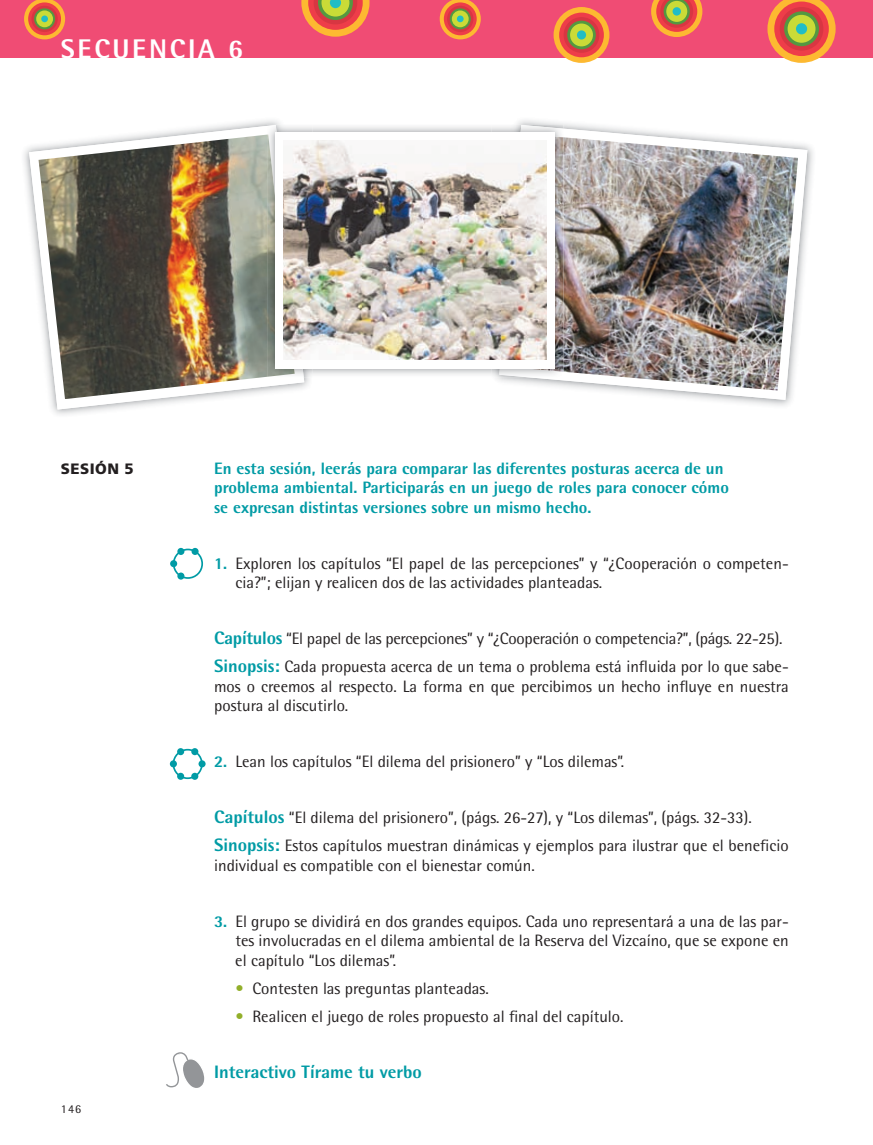
<style>
.page{position:relative;width:873px;height:1145px;background:#fff}
.page>*{position:absolute;margin:0;border:0;box-sizing:border-box;transform-origin:0 0}
.t1{font:800 27px "Rotis Semi Sans";letter-spacing:.1em;color:#fff}
.t2{font:800 18px "Rotis Semi Sans";color:#009ba5}
.t3{font:16.5px/19.5px "Rotis Semi Sans";color:#231f20}
.t4{font:800 16.5px/19.5px "Rotis Semi Sans";color:#009ba5}
.t5{font:900 15px "Frutiger";letter-spacing:.03em;color:#231f20}
.t6{font:12px "Rotis Semi Sans";color:#231f20}
.s1{font-weight:800;color:#009ba5}
.s2{font-weight:800;font-size:18px;color:#009ba5}
.s3{color:#92af2a}
</style>
<div class="page">
<div style="left:0;top:0;width:872px;height:58px;background:#f04c74"></div>
<svg style="left:301px;top:0;width:68px;height:37px"></svg>
<svg style="left:24px;top:0;width:41px;height:39px"></svg>
<div style="left:28px;top:2px;width:33px;height:33px;background:#ee3d49;border-radius:50%"></div>
<svg style="left:31px;top:6px;width:27px;height:26px"></svg>
<svg style="left:34px;top:8px;width:21px;height:21px"></svg>
<div style="left:36px;top:10px;width:17px;height:17px;background:#cadb37;border-radius:50%"></div>
<div style="left:41px;top:16px;width:7px;height:6px;background:#21bdc6;border-radius:50%"></div>
<svg style="left:439px;top:0;width:41px;height:39px"></svg>
<svg style="left:443px;top:2px;width:33px;height:33px"></svg>
<svg style="left:447px;top:6px;width:26px;height:26px"></svg>
<svg style="left:449px;top:8px;width:21px;height:21px"></svg>
<svg style="left:451px;top:10px;width:17px;height:17px"></svg>
<div style="left:456px;top:16px;width:7px;height:6px;background:#21bdc6;border-radius:50%"></div>
<svg style="left:553px;top:7px;width:56px;height:56px"></svg>
<div style="left:559px;top:13px;width:44px;height:44px;background:#ee3d49;border-radius:50%"></div>
<svg style="left:563px;top:17px;width:36px;height:36px"></svg>
<svg style="left:567px;top:21px;width:28px;height:28px"></svg>
<div style="left:569px;top:24px;width:23px;height:22px;background:#cadb37;border-radius:50%"></div>
<div style="left:576px;top:30px;width:9px;height:10px;background:#21bdc6;border-radius:50%"></div>
<svg style="left:651px;top:0;width:51px;height:37px"></svg>
<div style="left:666px;top:1px;width:21px;height:21px;background:#cadb37;border-radius:50%"></div>
<div style="left:672px;top:7px;width:8px;height:9px;background:#21bdc6;border-radius:50%"></div>
<svg style="left:767px;top:0;width:68px;height:63px"></svg>
<svg style="left:773px;top:2px;width:55px;height:54px"></svg>
<svg style="left:779px;top:7px;width:43px;height:44px"></svg>
<svg style="left:783px;top:11px;width:35px;height:35px"></svg>
<div style="left:787px;top:15px;width:28px;height:28px;background:#cadb37;border-radius:50%"></div>
<div style="left:795px;top:23px;width:11px;height:11px;background:#21bdc6;border-radius:50%"></div>
<svg style="left:173px;top:548px;width:30px;height:30px"></svg>
<div style="left:177px;top:547px;width:7px;height:8px;background:#009ba5;border-radius:50%"></div>
<svg style="left:191px;top:547px;width:7px;height:8px"></svg>
<div style="left:177px;top:572px;width:7px;height:7px;background:#009ba5;border-radius:50%"></div>
<div style="left:170px;top:560px;width:7px;height:7px;background:#009ba5;border-radius:50%"></div>
<svg style="left:172px;top:748px;width:31px;height:30px"></svg>
<div style="left:177px;top:748px;width:7px;height:7px;background:#009ba5;border-radius:50%"></div>
<div style="left:191px;top:748px;width:7px;height:7px;background:#009ba5;border-radius:50%"></div>
<div style="left:177px;top:772px;width:7px;height:7px;background:#009ba5;border-radius:50%"></div>
<div style="left:191px;top:772px;width:7px;height:7px;background:#009ba5;border-radius:50%"></div>
<div style="left:170px;top:760px;width:7px;height:7px;background:#009ba5;border-radius:50%"></div>
<div style="left:198px;top:760px;width:7px;height:7px;background:#009ba5;border-radius:50%"></div>
<svg style="left:166px;top:1052px;width:39px;height:36px"></svg>
<img style="left:24px;top:120px;width:286px;height:295px">
<svg style="left:29px;top:125px;width:275px;height:284px"></svg>
<img style="left:38px;top:135px;width:229px;height:264px">
<img style="left:496px;top:120px;width:317px;height:286px">
<svg style="left:499px;top:125px;width:308px;height:275px"></svg>
<img style="left:563px;top:137px;width:234px;height:253px">
<img style="left:267px;top:124px;width:296px;height:253px">
<img style="left:267px;top:125px;width:36px;height:252px">
<img style="left:267px;top:134px;width:27px;height:242px">
<img style="left:499px;top:125px;width:64px;height:252px">
<img style="left:508px;top:134px;width:55px;height:237px">
<div style="left:275px;top:132px;width:280px;height:236px;background:#fff"></div>
<img style="left:284px;top:141px;width:262px;height:218px">
<h1 class="t1" style="left:61px;top:32px;width:184px">secuencia 6</h1>
<p class="t5" style="left:61px;top:459px;width:74px">SESIÓN 5</p>
<p class="t6" style="left:61px;top:1101px;width:22px">146</p>
<p class="t4" style="left:214px;top:458px;width:516px">en esta sesión, leerás para comparar las diferentes posturas acerca de un problema ambiental. Participarás en un juego de roles para conocer cómo se expresan distintas versiones sobre un mismo hecho.</p>
<p class="t3" style="left:235px;top:553px;width:554px;text-indent:-21px"><span class="s1">1.</span> Exploren los capítulos “El papel de las percepciones” y “¿Cooperación o competen&shy;cia?”; elijan y realicen dos de las actividades planteadas.</p>
<p class="t3" style="left:214px;top:624px;width:576px;line-height:28px"><span class="s2">capítulos</span> “El papel de las percepciones” y “¿Cooperación o competencia?”, (págs. 22-25). <span class="s2">sinopsis:</span> Cada propuesta acerca de un tema o problema está influida por lo que sabe-</p>
<p class="t3" style="left:214px;top:676px;width:576px">mos o creemos al respecto. La forma en que percibimos un hecho influye en nuestra postura al discutirlo.</p>
<p class="t3" style="left:214px;top:751px;width:411px"><span class="s1">2.</span> Lean los capítulos “El dilema del prisionero” y “Los dilemas”.</p>
<p class="t3" style="left:214px;top:803px;width:576px;line-height:28px"><span class="s2">capítulos</span> “El dilema del prisionero”, (págs. 26-27), y “Los dilemas”, (págs. 32-33). <span class="s2">sinopsis:</span> Estos capítulos muestran dinámicas y ejemplos para ilustrar que el beneficio</p>
<p class="t3" style="left:214px;top:855px;width:322px">individual es compatible con el bienestar común.</p>
<p class="t3" style="left:235px;top:911px;width:554px;text-align:justify;text-indent:-21px"><span class="s1">3.</span> El grupo se dividirá en dos grandes equipos. Cada uno representará a una de las par&shy;tes involucradas en el dilema ambiental de la Reserva del Vizcaíno, que se expone en el capítulo “Los dilemas”.</p>
<p class="t3" style="left:235px;top:978px;width:255px"><span class="s3">•</span> Contesten las preguntas planteadas.</p>
<p class="t3" style="left:235px;top:1006px;width:389px"><span class="s3">•</span> Realicen el juego de roles propuesto al final del capítulo.</p>
<p class="t2" style="left:214px;top:1060px;width:209px">interactivo Tírame tu verbo</p>
</div>
